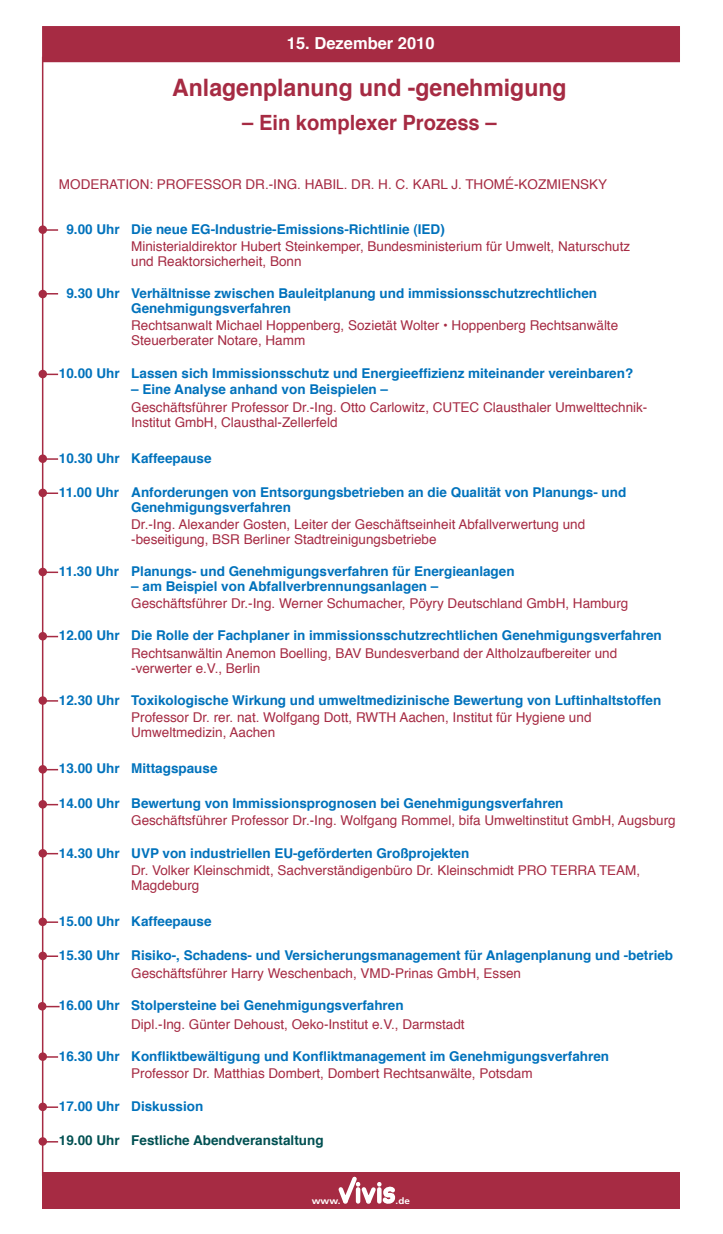
<style>
.page{position:relative;width:723px;height:1234px;background:#fff}
.page>*{position:absolute;margin:0;border:0;box-sizing:border-box;transform-origin:0 0}
.t1{font:700 24px "Helvetica";color:#a62b43;scale:.96 1}
.t2{font:700 21px "Helvetica";color:#a62b43;scale:.96 1}
.t3{font:700 16.5px "Helvetica";color:#fff}
.t4{font:13.5px/15px "Helvetica";color:#a62b43}
.t5{font:700 13.5px/15px "Helvetica";color:#0072bc}
.t6{font:700 13.5px "Helvetica";color:#005052}
.t7{font:700 9px "Frutiger";color:#fff;scale:1.1 1}
</style>
<div class="page">
<hr style="left:42px;top:57px;width:1px;height:1118px;background:#a62b43">
<div style="left:42px;top:1172px;width:638px;height:36px;background:#a62b43"></div>
<svg style="left:335px;top:1176px;width:64px;height:33px"></svg>
<div style="left:42px;top:26px;width:638px;height:36px;background:#a62b43"></div>
<div style="left:39px;top:370px;width:8px;height:8px;border:2px solid #a62b43;border-radius:50%"></div>
<svg style="left:43px;top:373px;width:15px;height:2px"></svg>
<div style="left:39px;top:489px;width:7px;height:7px;background:#a62b43;border-radius:50%"></div>
<div style="left:39px;top:488px;width:8px;height:9px;border:2px solid #a62b43;border-radius:50%"></div>
<svg style="left:44px;top:492px;width:14px;height:2px"></svg>
<div style="left:39px;top:568px;width:7px;height:7px;background:#a62b43;border-radius:50%"></div>
<div style="left:39px;top:567px;width:8px;height:9px;border:2px solid #a62b43;border-radius:50%"></div>
<svg style="left:44px;top:571px;width:14px;height:2px"></svg>
<div style="left:39px;top:455px;width:7px;height:7px;background:#a62b43;border-radius:50%"></div>
<div style="left:39px;top:454px;width:8px;height:9px;border:2px solid #a62b43;border-radius:50%"></div>
<svg style="left:44px;top:458px;width:14px;height:1px"></svg>
<div style="left:39px;top:632px;width:8px;height:8px;border:2px solid #a62b43;border-radius:50%"></div>
<svg style="left:43px;top:635px;width:15px;height:2px"></svg>
<div style="left:39px;top:697px;width:7px;height:7px;background:#a62b43;border-radius:50%"></div>
<div style="left:39px;top:696px;width:8px;height:8px;border:2px solid #a62b43;border-radius:50%"></div>
<svg style="left:44px;top:700px;width:14px;height:1px"></svg>
<div style="left:39px;top:765px;width:8px;height:8px;border:2px solid #a62b43;border-radius:50%"></div>
<svg style="left:43px;top:768px;width:15px;height:2px"></svg>
<div style="left:39px;top:800px;width:7px;height:7px;background:#a62b43;border-radius:50%"></div>
<div style="left:39px;top:799px;width:8px;height:9px;border:2px solid #a62b43;border-radius:50%"></div>
<svg style="left:44px;top:803px;width:14px;height:2px"></svg>
<div style="left:39px;top:918px;width:7px;height:7px;background:#a62b43;border-radius:50%"></div>
<div style="left:39px;top:917px;width:8px;height:8px;border:2px solid #a62b43;border-radius:50%"></div>
<svg style="left:44px;top:921px;width:14px;height:1px"></svg>
<div style="left:39px;top:849px;width:7px;height:7px;background:#a62b43;border-radius:50%"></div>
<div style="left:39px;top:848px;width:8px;height:9px;border:2px solid #a62b43;border-radius:50%"></div>
<svg style="left:44px;top:852px;width:14px;height:2px"></svg>
<div style="left:39px;top:952px;width:7px;height:7px;background:#a62b43;border-radius:50%"></div>
<div style="left:39px;top:951px;width:8px;height:8px;border:2px solid #a62b43;border-radius:50%"></div>
<svg style="left:44px;top:955px;width:14px;height:1px"></svg>
<div style="left:39px;top:1103px;width:7px;height:7px;background:#a62b43;border-radius:50%"></div>
<div style="left:39px;top:1102px;width:8px;height:8px;border:2px solid #a62b43;border-radius:50%"></div>
<svg style="left:44px;top:1106px;width:14px;height:1px"></svg>
<div style="left:39px;top:1052px;width:8px;height:8px;border:2px solid #a62b43;border-radius:50%"></div>
<svg style="left:43px;top:1055px;width:15px;height:2px"></svg>
<div style="left:39px;top:1137px;width:7px;height:7px;background:#a62b43;border-radius:50%"></div>
<div style="left:39px;top:1136px;width:8px;height:9px;border:2px solid #a62b43;border-radius:50%"></div>
<svg style="left:44px;top:1140px;width:14px;height:2px"></svg>
<div style="left:39px;top:290px;width:7px;height:7px;background:#a62b43;border-radius:50%"></div>
<div style="left:39px;top:290px;width:8px;height:8px;border:2px solid #a62b43;border-radius:50%"></div>
<svg style="left:44px;top:293px;width:14px;height:1px"></svg>
<div style="left:39px;top:226px;width:7px;height:7px;background:#a62b43;border-radius:50%"></div>
<div style="left:39px;top:225px;width:8px;height:9px;border:2px solid #a62b43;border-radius:50%"></div>
<svg style="left:44px;top:229px;width:14px;height:2px"></svg>
<div style="left:39px;top:1002px;width:7px;height:7px;background:#a62b43;border-radius:50%"></div>
<div style="left:38px;top:1001px;width:8px;height:9px;border:2px solid #a62b43;border-radius:50%"></div>
<svg style="left:45px;top:1005px;width:15px;height:2px"></svg>
<p class="t3" style="left:287px;top:30px;width:149px">15. Dezember 2010</p>
<h1 class="t1" style="left:172px;top:68px;width:412px">Anlagenplanung und -genehmigung</h1>
<h2 class="t2" style="left:242px;top:106px;width:266px">– Ein komplexer Prozess –</h2>
<p class="t4" style="left:59px;top:177px;width:550px">Moderation: Professor Dr.-Ing . habi l. Dr. h . c. Karl J. Thomé-Kozmiensky</p>
<p class="t5" style="left:66px;top:221px;width:380px">9.00 Uhr Die neue EG-Industrie-Emissions-Richtlinie (IED)</p>
<p class="t4" style="left:131px;top:239px;width:500px">Ministerialdirektor Hubert Steinkemper, Bundesministerium für Umwelt, Naturschutz und Reaktorsicherheit, Bonn</p>
<p class="t5" style="left:131px;top:286px;width:467px;text-indent:-65px">9.30 Uhr Verhältnisse zwischen Bauleitplanung und immissionsschutzrechtlichen<br>Genehmigungsverfahren</p>
<p class="t4" style="left:131px;top:318px;width:488px">Rechtsanwalt Michael Hoppenberg, Sozietät Wolter • Hoppenberg Rechtsanwälte<br>Steuerberater Notare, Hamm</p>
<p class="t5" style="left:59px;top:366px;width:576px">10.00 Uhr Lassen sich Immissionsschutz und Energieeffizienz miteinander vereinbaren?</p>
<p class="t5" style="left:131px;top:382px;width:258px">– Eine Analyse anhand von Beispielen –</p>
<p class="t4" style="left:131px;top:399px;width:518px">Geschäftsführer Professor Dr.-Ing. Otto Carlowitz, CUTEC Clausthaler Umwelttechnik-<br>Institut GmbH, Clausthal-Zellerfeld</p>
<p class="t5" style="left:59px;top:450px;width:154px">10.30 Uhr Kaffeepause</p>
<p class="t5" style="left:131px;top:485px;width:497px;text-indent:-72px">11.00 Uhr Anforderungen von Entsorgungsbetrieben an die Qualität von Planungs- und<br>Genehmigungsverfahren</p>
<p class="t4" style="left:131px;top:517px;width:456px">Dr.-Ing. Alexander Gosten, Leiter der Geschäftseinheit Abfallverwertung und -beseitigung, BSR</p>
<p class="t4" style="left:244px;top:532px;width:194px">Berliner Stadtreinigungsbetriebe</p>
<p class="t5" style="left:59px;top:564px;width:457px">11.30 Uhr Planungs- und Genehmigungsverfahren für Energieanlagen</p>
<p class="t5" style="left:131px;top:579px;width:309px">– am Beispiel von Abfallverbrennungsanlagen –</p>
<p class="t4" style="left:131px;top:596px;width:499px">Geschäftsführer Dr.-Ing. Werner Schumacher, Pöyry Deutschland GmbH, Hamburg</p>
<p class="t5" style="left:59px;top:628px;width:604px">12.00 Uhr Die Rolle der Fachplaner in immissionsschutzrechtlichen Genehmigungsverfahren</p>
<p class="t4" style="left:131px;top:645px;width:488px">Rechtsanwältin Anemon Boelling, BAV Bundesverband der Altholzaufbereiter und -verwerter e.V., Berlin</p>
<p class="t5" style="left:59px;top:692px;width:604px">12.30 Uhr Toxikologische Wirkung und umweltmedizinische Bewertung von Luftinhaltstoffen</p>
<p class="t4" style="left:131px;top:709px;width:462px">Professor Dr. rer. nat. Wolfgang Dott, RWTH Aachen, Institut für Hygiene und<br>Umweltmedizin, Aachen</p>
<p class="t5" style="left:59px;top:760px;width:160px">13.00 Uhr Mittagspause</p>
<p class="t5" style="left:59px;top:796px;width:506px">14.00 Uhr Bewertung von Immissionsprognosen bei Genehmigungsverfahren</p>
<p class="t4" style="left:131px;top:813px;width:546px">Geschäftsführer Professor Dr.-Ing. Wolfgang Rommel, bifa Umweltinstitut GmbH, Augsburg</p>
<p class="t5" style="left:59px;top:845px;width:412px">14.30 Uhr UVP von industriellen EU-geförderten Großprojekten</p>
<p class="t4" style="left:131px;top:862px;width:510px">Dr. Volker Kleinschmidt, Sachverständigenbüro Dr. Kleinschmidt PRO TERRA TEAM,<br>Magdeburg</p>
<p class="t5" style="left:59px;top:913px;width:154px">15.00 Uhr Kaffeepause</p>
<p class="t5" style="left:59px;top:947px;width:616px">15.30 Uhr Risiko-, Schadens- und Versicherungsmanagement für Anlagenplanung und -betrieb</p>
<p class="t4" style="left:131px;top:966px;width:391px">Geschäftsführer Harry Weschenbach, VMD-Prinas GmbH, Essen</p>
<p class="t5" style="left:59px;top:998px;width:346px">16.00 Uhr Stolpersteine bei Genehmigungsverfahren</p>
<p class="t4" style="left:131px;top:1016px;width:335px">Dipl.-Ing. Günter Dehoust, Oeko-Institut e.V., Darmstadt</p>
<p class="t5" style="left:59px;top:1048px;width:552px">16.30 Uhr Konfliktbewältigung und Konfliktmanagement im Genehmigungsverfahren</p>
<p class="t4" style="left:131px;top:1065px;width:403px">Professor Dr. Matthias Dombert, Dombert Rechtsanwälte, Potsdam</p>
<p class="t5" style="left:59px;top:1098px;width:146px">17.00 Uhr Diskussion</p>
<p class="t6" style="left:59px;top:1129px;width:266px">19.00 Uhr Festliche Abendveranstaltung</p>
<p class="t7" style="left:312px;top:1194px;width:28px">www.</p>
<p class="t7" style="left:396px;top:1194px;width:15px">.de</p>
</div>
